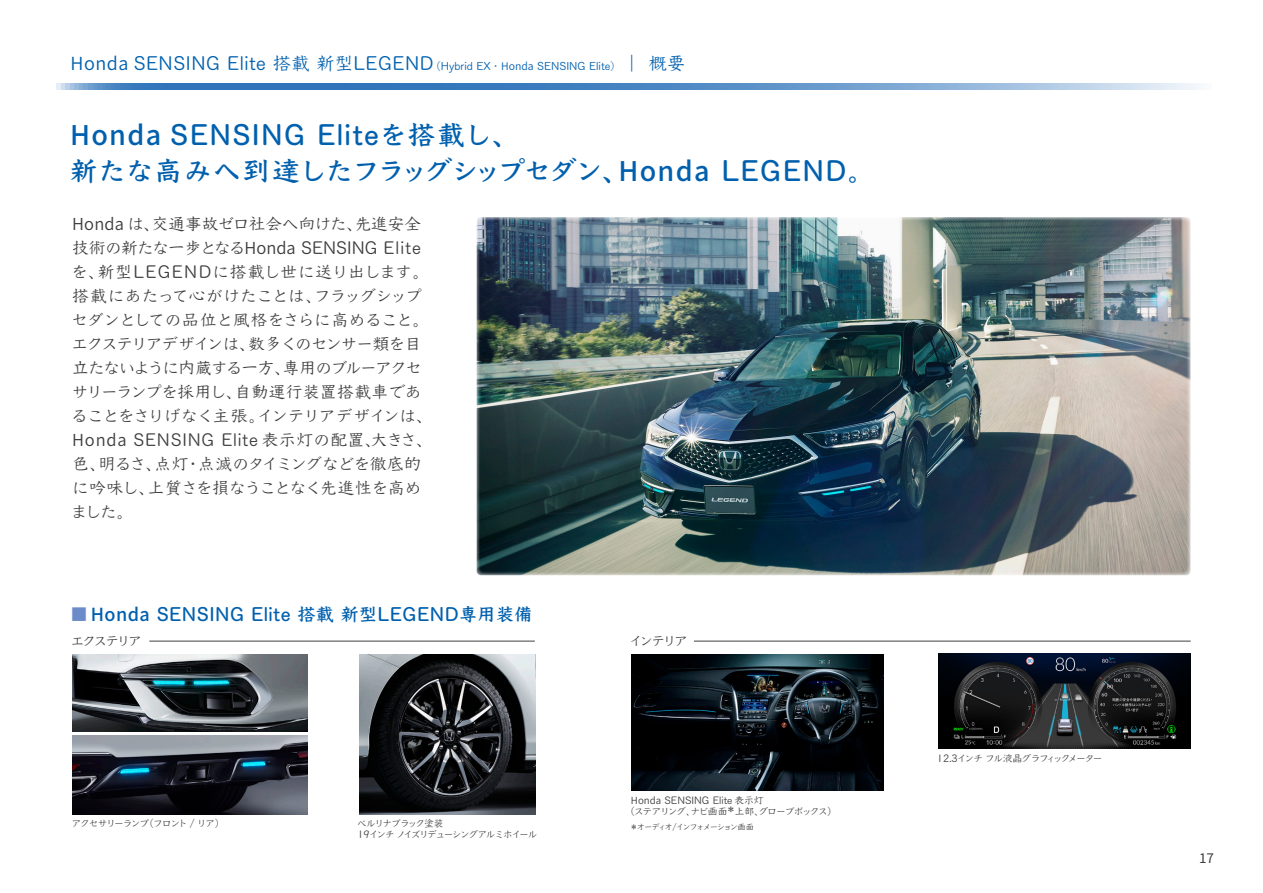
<style>
.page{position:relative;width:1263px;height:893px;background:#fff}
.page>*{position:absolute;margin:0;border:0;box-sizing:border-box;transform-origin:0 0}
.t1{font:700 27px/36px "Yu Kyo Yoko";letter-spacing:.05em;color:#0160ae}
.t2{font:500 18px "Yu Kyo Yoko";letter-spacing:.03em;color:#0160ae}
.t3{font:700 18px "Yu Kyo Yoko";letter-spacing:.025em;color:#0160ae}
.t4{font:500 16.5px/24px "Yu Kyo Yoko";letter-spacing:-.02em;color:#3e3e3f}
.t5{font:500 13.5px "Yu Kyo Yoko";letter-spacing:-.16em;color:#3e3e3f}
.t6{font:500 9.75px/11.2px "Yu Kyo Yoko";letter-spacing:-.115em;color:#3e3e3f}
.t7{font:500 9.75px/11.2px "Yu Kyo Yoko";letter-spacing:-.035em;color:#3e3e3f}
.t8{font:500 9.75px "Yu Kyo Yoko";letter-spacing:-.14em;color:#3e3e3f}
.t9{font:500 8.25px "Yu Kyo Yoko";letter-spacing:-.17em;color:#3e3e3f}
.s1{font-family:"Source Han Sans JP";font-weight:400}
.s2{font-size:10.5px}
.s3{font-family:"Source Han Sans JP";font-weight:400;font-size:10.5px}
.s4{font-family:"Source Han Sans JP";font-weight:500}
.s5{color:#6b8cc8}
</style>
<div class="page">
<svg style="left:56px;top:83px;width:1143px;height:7px;background:#6497cb"></svg>
<img style="left:477px;top:217px;width:714px;height:358px">
<img style="left:360px;top:654px;width:175px;height:160px">
<img style="left:939px;top:654px;width:252px;height:94px">
<img style="left:72px;top:735px;width:236px;height:79px">
<img style="left:631px;top:654px;width:252px;height:136px">
<img style="left:72px;top:654px;width:236px;height:77px">
<hr style="left:149px;top:641px;width:386px;height:1px;background:#3e3e3f">
<hr style="left:694px;top:641px;width:497px;height:1px;background:#3e3e3f">
<p class="t2" style="left:71px;top:50px;width:616px"><span class="s1">Honda</span> SENSING Elite 搭載 新型LEGEND <span class="s2">(Hybrid EX・</span><span class="s3">Honda</span> <span class="s2">SENSING Elite)</span> | 概要</p>
<h1 class="t1" style="left:70px;top:118px;width:806px"><span class="s4">Honda</span> SENSING Eliteを搭載し、<br>新たな高みへ到達したフラッグシップセダン、<span class="s4">Honda</span> LEGEND。</h1>
<p class="t4" style="left:71px;top:212px;width:363px"><span class="s1">Honda</span> は、交通事故ゼロ社会へ向けた、先進安全技術の新たな一歩となる<span class="s1">Honda</span> SENSING Eliteを、新型LEGENDに搭載し世に送り出します。搭載にあたって心がけたことは、フラッグシップセダンとしての品位と風格をさらに高めること。エクステリアデザインは、数多くのセンサー類を目立たないように内蔵する一方、専用のブルーアクセサリーランプを採用し、自動運行装置搭載車であることをさりげなく主張。インテリアデザインは、<br><span class="s1">Honda</span> SENSING Elite 表示灯の配置、大きさ、色、明るさ、点灯・点滅のタイミングなどを徹底的に吟味し、上質さを損なうことなく先進性を高めました。</p>
<p class="t3" style="left:70px;top:601px;width:464px"><span class="s5">■</span><span class="s4">Honda</span> SENSING Elite 搭載 新型LEGEND専用装備</p>
<p class="t5" style="left:71px;top:632px;width:73px">エクステリア</p>
<p class="t5" style="left:629px;top:632px;width:60px">インテリア</p>
<p class="t6" style="left:71px;top:818px;width:155px">アクセサリーランプ（フロント / リア）</p>
<p class="t6" style="left:357px;top:818px;width:182px">ベルリナブラック塗装<br>19インチ ノイズリデューシングアルミホイール</p>
<p class="t7" style="left:625px;top:795px;width:213px;text-indent:6px"><span class="s1">Honda</span> SENSING Elite 表示灯<br>（ステアリング、ナビ画面＊上部、グローブボックス）</p>
<p class="t9" style="left:630px;top:821px;width:126px">＊オーディオ/インフォメーション画面</p>
<p class="t8" style="left:937px;top:751px;width:167px">12.3インチ フル液晶グラフィックメーター</p>
</div>
